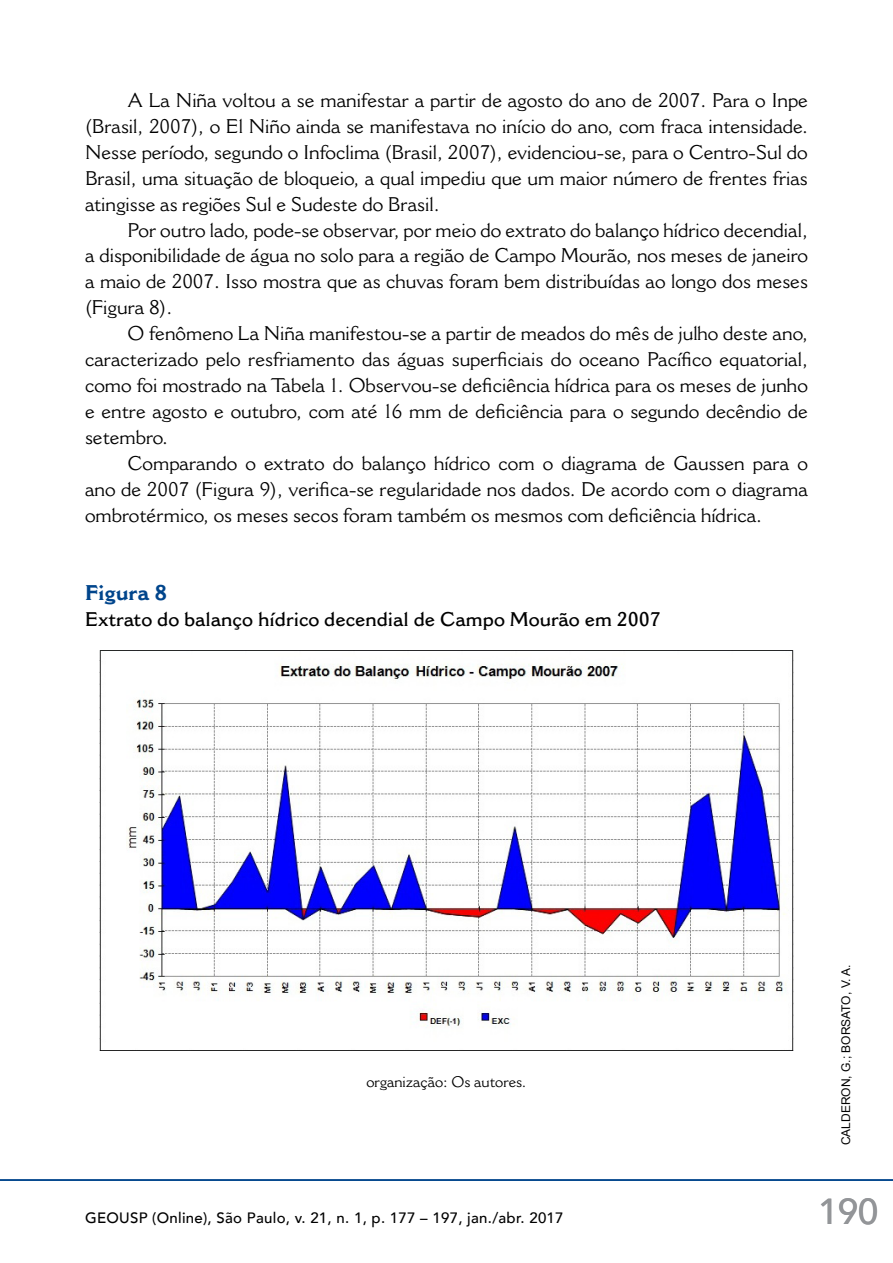
<style>
.page{position:relative;width:893px;height:1263px;background:#fff}
.page>*{position:absolute;margin:0;border:0;box-sizing:border-box;transform-origin:0 0}
.t1{font:500 36px "Avenir";color:#939598}
.t2{font:700 21px "Cantoria MT Std";color:#00458c}
.t3{font:19.5px/26px "Cantoria MT Std";color:#000;text-align:justify}
.t4{font:600 19.5px "Cantoria MT Std";color:#000}
.t5{font:500 15px "Avenir";letter-spacing:.02em;color:#000}
.t6{font:15px "Cantoria MT Std";color:#000}
.t7{font:12px "Arial";color:#000}
</style>
<div class="page">
<hr style="left:0;top:1179px;width:893px;height:2px;background:#00458c">
<img style="left:99px;top:650px;width:695px;height:401px">
<p class="t3" style="left:85px;top:87px;width:724px;text-indent:43px">A La Niña voltou a se manifestar a partir de agosto do ano de 2007. Para o Inpe (Brasil, 2007), o El Niño ainda se manifestava no início do ano, com fraca intensidade.<br>Nesse período, segundo o Infoclima (Brasil, 2007), evidenciou-se, para o Centro-Sul do Brasil, uma situação de bloqueio, a qual impediu que um maior número de frentes frias atingisse as regiões Sul e Sudeste do Brasil.</p>
<p class="t3" style="left:85px;top:217px;width:724px;text-indent:43px">Por outro lado, pode-se observar, por meio do extrato do balanço hídrico decendial, a disponibilidade de água no solo para a região de Campo Mourão, nos meses de janeiro a maio de 2007. Isso mostra que as chuvas foram bem distribuídas ao longo dos meses (Figura 8).</p>
<p class="t3" style="left:85px;top:320px;width:724px;text-indent:43px">O fenômeno La Niña manifestou-se a partir de meados do mês de julho deste ano, caracterizado pelo resfriamento das águas superficiais do oceano Pacífico equatorial, como foi mostrado na Tabela 1. Observou-se deficiência hídrica para os meses de junho e entre agosto e outubro, com até 16 mm de deficiência para o segundo decêndio de setembro.</p>
<p class="t3" style="left:85px;top:450px;width:724px;text-indent:43px">Comparando o extrato do balanço hídrico com o diagrama de Gaussen para o ano de 2007 (Figura 9), verifica-se regularidade nos dados. De acordo com o diagrama ombrotérmico, os meses secos foram também os mesmos com deficiência hídrica.</p>
<p class="t2" style="left:85px;top:580px;width:83px">Figura 8</p>
<p class="t4" style="left:85px;top:607px;width:577px">Extrato do balanço hídrico decendial de Campo Mourão em 2007</p>
<p class="t6" style="left:366px;top:1072px;width:161px">organização: Os autores.</p>
<p class="t5" style="left:85px;top:1204px;width:480px">GEOUSP (Online), São Paulo, v. 21, n. 1, p. 177 – 197, jan./abr. 2017</p>
<p class="t7" style="left:838px;top:1145px;width:183px;rotate:-90deg">CALDERON, G.; BORSATO, V. A.</p>
<h1 class="t1" style="left:818px;top:1180px;width:62px">190</h1>
</div>
